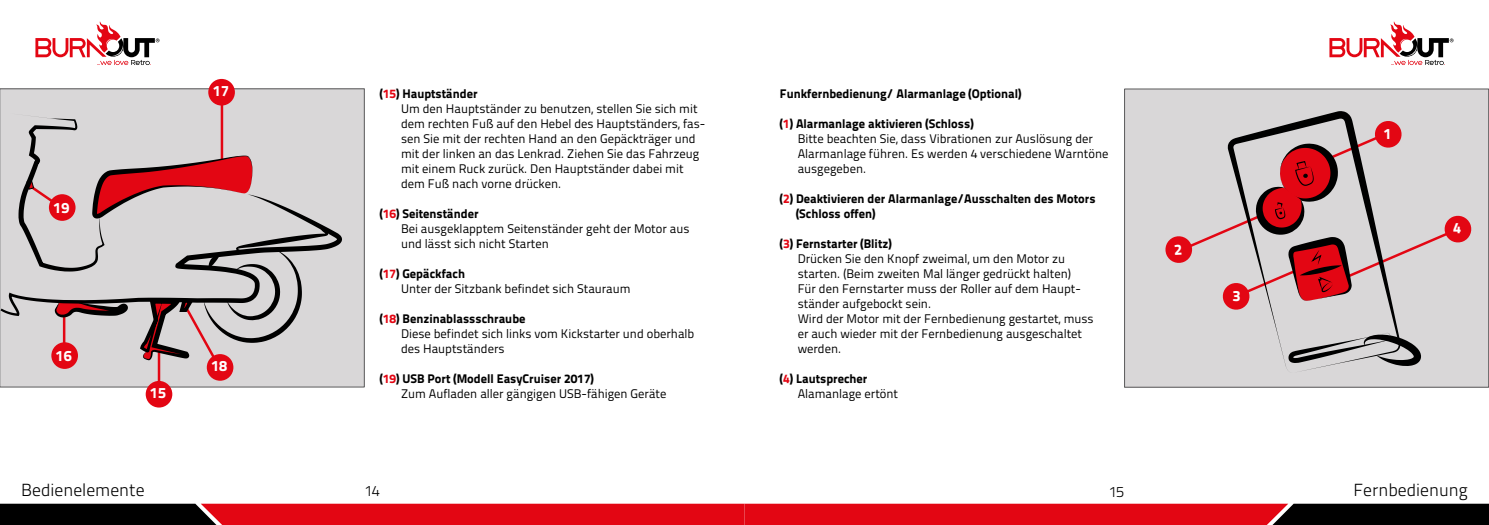
<style>
.page{position:relative;width:1489px;height:525px;background:#fff}
.page>*{position:absolute;margin:0;border:0;box-sizing:border-box;transform-origin:0 0}
.t1{font:300 17.5px "Titillium Text 22 L";color:#000}
.t2{font:800 15px "Titillium Text 22 L";color:#fff}
.t3{font:300 15px "Titillium Text 22 L";color:#000}
.t4{font:12.5px/15px "Titillium Text 22 L";color:#000}
.t5{font:800 12.5px/15px "Titillium Text 22 L";color:#000}
.s1{font-weight:800}
.s2{font-weight:800;color:#e30613}
.s3{color:#e30613}
</style>
<div class="page">
<svg style="left:1329px;top:21px;width:124px;height:44px"></svg>
<svg style="left:35px;top:21px;width:124px;height:44px"></svg>
<svg style="left:0;top:503px;width:1488px;height:21px;background:#a70e17"></svg>
<div style="left:1124px;top:89px;width:364px;height:298px;background:#d9d7d8"></div>
<div style="left:0;top:89px;width:364px;height:298px;background:#d9d7d8"></div>
<svg style="left:1271px;top:111px;width:128px;height:261px"></svg>
<svg style="left:1288px;top:333px;width:132px;height:33px"></svg>
<div style="left:208px;top:79px;width:27px;height:26px;background:#e30613;border-radius:50%"></div>
<hr style="left:221px;top:100px;width:2px;height:71px;background:#e30613">
<hr style="left:158px;top:351px;width:2px;height:42px;background:#e30613">
<svg style="left:21px;top:113px;width:275px;height:257px"></svg>
<svg style="left:1px;top:194px;width:341px;height:122px"></svg>
<div style="left:146px;top:380px;width:26px;height:27px;background:#e30613;border-radius:50%"></div>
<div style="left:207px;top:354px;width:26px;height:26px;background:#e30613;border-radius:50%"></div>
<svg style="left:1165px;top:119px;width:307px;height:192px"></svg>
<p class="t2" style="left:53px;top:196px;width:17px">19</p>
<p class="t2" style="left:56px;top:343px;width:17px">16</p>
<p class="t2" style="left:213px;top:79px;width:17px">17</p>
<p class="t2" style="left:150px;top:381px;width:17px">15</p>
<p class="t2" style="left:211px;top:354px;width:17px">18</p>
<p class="t4" style="left:401px;top:85px;width:306px;text-indent:-21px"><span class="s1">(</span><span class="s2">15</span><span class="s1">) Hauptständer<br></span>Um den Hauptständer zu benutzen, stellen Sie sich mit dem rechten Fuß auf den Hebel des Hauptständers, fas&shy;sen Sie mit der rechten Hand an den Gepäckträger und mit der linken an das Lenkrad. Ziehen Sie das Fahrzeug mit einem Ruck zurück. Den Hauptständer dabei mit dem Fuß nach vorne drücken.</p>
<p class="t4" style="left:401px;top:205px;width:290px;text-indent:-21px"><span class="s1">(</span><span class="s2">16</span><span class="s1">) Seitenständer<br></span>Bei ausgeklapptem Seitenständer geht der Motor aus und lässt sich nicht Starten</p>
<p class="t4" style="left:401px;top:265px;width:231px;text-indent:-21px"><span class="s1">(</span><span class="s2">17</span><span class="s1">) Gepäckfach<br></span>Unter der Sitzbank befindet sich Stauraum</p>
<p class="t4" style="left:401px;top:310px;width:295px;text-indent:-21px"><span class="s1">(</span><span class="s2">18</span><span class="s1">) Benzinablassschraube<br></span>Diese befindet sich links vom Kickstarter und oberhalb des Hauptständers</p>
<p class="t4" style="left:401px;top:370px;width:267px;text-indent:-21px"><span class="s1">(</span><span class="s2">19</span><span class="s1">) USB Port (Modell EasyCruiser 2017)<br></span>Zum Aufladen aller gängigen USB-fähigen Geräte</p>
<p class="t5" style="left:780px;top:85px;width:243px">Funkfernbedienung/ Alarmanlage (Optional)</p>
<p class="t4" style="left:797px;top:115px;width:312px;text-indent:-18px"><span class="s1">(</span><span class="s2">1</span><span class="s1">) Alarmanlage aktivieren (Schloss)<br></span>Bitte beachten Sie, dass Vibrationen zur Auslösung der Alarmanlage führen. Es werden 4 verschiedene Warntöne ausgegeben.</p>
<p class="t5" style="left:796px;top:190px;width:301px;text-indent:-16px">(<span class="s3">2</span>) Deaktivieren der Alarmanlage/Ausschalten des Motors (Schloss offen)</p>
<p class="t4" style="left:797px;top:235px;width:297px;text-indent:-18px"><span class="s1">(</span><span class="s2">3</span><span class="s1">) Fernstarter (Blitz)<br></span>Drücken Sie den Knopf zweimal, um den Motor zu starten. (Beim zweiten Mal länger gedrückt halten)<br>Für den Fernstarter muss der Roller auf dem Haupt&shy;ständer aufgebockt sein.<br>Wird der Motor mit der Fernbedienung gestartet, muss er auch wieder mit der Fernbedienung ausgeschaltet werden.</p>
<p class="t4" style="left:797px;top:370px;width:102px;text-indent:-18px"><span class="s1">(</span><span class="s2">4</span><span class="s1">) Lautsprecher<br></span>Alamanlage ertönt</p>
<p class="t2" style="left:1383px;top:121px;width:10px">1</p>
<h1 class="t1" style="left:21px;top:476px;width:125px">Bedienelemente</h1>
<p class="t3" style="left:365px;top:480px;width:16px">14</p>
<p class="t3" style="left:1109px;top:480px;width:16px">15</p>
<h1 class="t1" style="left:1353px;top:476px;width:116px">Fernbedienung</h1>
</div>
